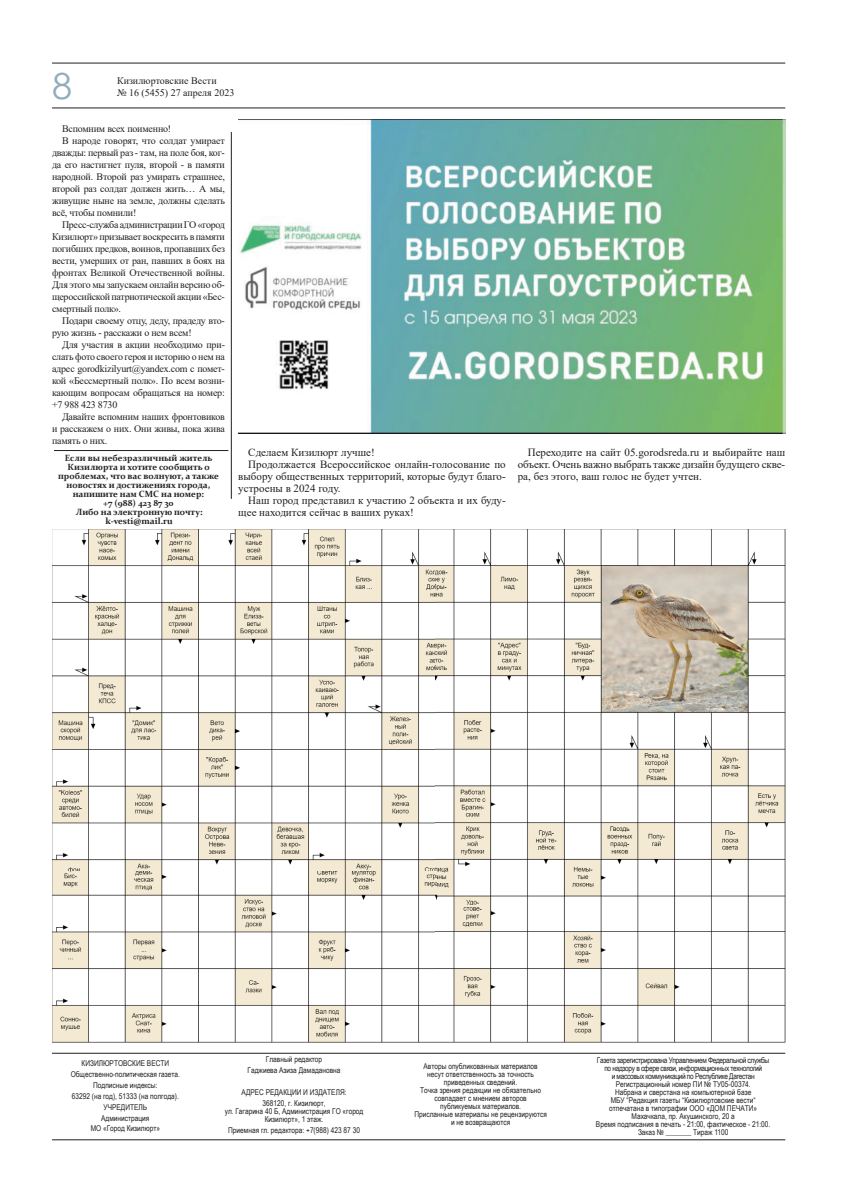
<style>
.page{position:relative;width:842px;height:1191px;background:#fff}
.page>*{position:absolute;margin:0;border:0;box-sizing:border-box;transform-origin:0 0}
.t1{font:36px "Century Gothic";color:#91aebd}
.t2{font:11px/12px "Times New Roman";color:#231f20;text-align:justify}
.t3{font:10px "Times New Roman";letter-spacing:-.02em;color:#231f20}
.t4{font:10px/12px "Times New Roman";color:#231f20}
.t5{font:700 9px/9px "Constantia";color:#231f20;text-align:center}
.t6{font:8px/8px "Arial Narrow";color:#231f20;text-align:center}
</style>
<div class="page">
<hr style="left:52px;top:63px;width:733px;height:1px;background:#231f20">
<hr style="left:52px;top:1052px;width:733px;height:1px;background:#231f20">
<hr style="left:52px;top:1139px;width:733px;height:1px;background:#231f20">
<hr style="left:52px;top:108px;width:733px;height:1px;background:#231f20">
<hr style="left:231px;top:132px;width:1px;height:367px;background:#231f20">
<hr style="left:54px;top:450px;width:174px;height:1px;background:#231f20">
<img style="left:52px;top:529px;width:733px;height:514px">
<img style="left:238px;top:120px;width:547px;height:313px">
<h1 class="t1" style="left:52px;top:61px;width:21px">8</h1>
<p class="t4" style="left:117px;top:74px;width:119px">Кизилюртовские Вести<br>№ 16 (5455) 27 апреля 2023</p>
<p class="t3" style="left:62px;top:122px;width:111px">Вспомним всех поименно!</p>
<p class="t3" style="left:62px;top:134px;width:164px">В народе говорят, что солдат умирает</p>
<p class="t3" style="left:52px;top:146px;width:174px">дважды: первый раз - там, на поле боя, ког-</p>
<p class="t3" style="left:52px;top:158px;width:174px">да его настигнет пуля, второй - в памяти</p>
<p class="t3" style="left:52px;top:170px;width:174px">народной. Второй раз умирать страшнее,</p>
<p class="t3" style="left:52px;top:182px;width:174px">второй раз солдат должен жить… А мы,</p>
<p class="t3" style="left:52px;top:194px;width:174px">живущие ныне на земле, должны сделать</p>
<p class="t3" style="left:52px;top:206px;width:86px">всё, чтобы помнили!</p>
<p class="t3" style="left:62px;top:218px;width:164px">Пресс-служба администрации ГО «город</p>
<p class="t3" style="left:52px;top:230px;width:174px">Кизилюрт» призывает воскресить в памяти</p>
<p class="t3" style="left:52px;top:242px;width:174px">погибших предков, воинов, пропавших без</p>
<p class="t3" style="left:52px;top:254px;width:174px">вести, умерших от ран, павших в боях на</p>
<p class="t3" style="left:52px;top:266px;width:174px">фронтах Великой Отечественной войны.</p>
<p class="t3" style="left:52px;top:278px;width:174px">Для этого мы запускаем онлайн версию об-</p>
<p class="t3" style="left:52px;top:290px;width:174px">щероссийской патриотической акции «Бес-</p>
<p class="t3" style="left:52px;top:302px;width:71px">смертный полк».</p>
<p class="t3" style="left:62px;top:314px;width:164px">Подари своему отцу, деду, прадеду вто-</p>
<p class="t3" style="left:52px;top:326px;width:141px">рую жизнь - расскажи о нем всем!</p>
<p class="t3" style="left:62px;top:338px;width:164px">Для участия в акции необходимо при-</p>
<p class="t3" style="left:52px;top:350px;width:174px">слать фото своего героя и историю о нем на</p>
<p class="t3" style="left:52px;top:362px;width:174px">адрес gorodkizilyurt@yandex.com с помет-</p>
<p class="t3" style="left:52px;top:374px;width:174px">кой «Бессмертный полк». По всем возни-</p>
<p class="t3" style="left:52px;top:386px;width:174px">кающим вопросам обращаться на номер:</p>
<p class="t3" style="left:52px;top:398px;width:67px">+7 988 423 8730</p>
<p class="t3" style="left:62px;top:410px;width:164px">Давайте вспомним наших фронтовиков</p>
<p class="t3" style="left:52px;top:422px;width:174px">и расскажем о них. Они живы, пока жива</p>
<p class="t3" style="left:52px;top:434px;width:57px">память о них.</p>
<p class="t5" style="left:58px;top:453px;width:162px">Если вы небезразличный житель<br>Кизилюрта и хотите сообщить о проблемах, что вас волнуют, а также новостях и достижениях города, напишите нам СМС на номер:<br>+7 (988) 423 87 30<br>Либо на электронную почту: k-vesti@mail.ru</p>
<h2 class="t2" style="left:248px;top:446px;width:128px">Сделаем Кизилюрт лучше!</h2>
<h2 class="t2" style="left:248px;top:458px;width:259px">Продолжается Всероссийское онлайн-голосование по</h2>
<h2 class="t2" style="left:238px;top:470px;width:269px">выбору общественных территорий, которые будут благо-</h2>
<h2 class="t2" style="left:238px;top:482px;width:104px">устроены в 2024 году.</h2>
<h2 class="t2" style="left:248px;top:494px;width:259px">Наш город представил к участию 2 объекта и их буду-</h2>
<h2 class="t2" style="left:238px;top:506px;width:177px">щее находится сейчас в ваших руках!</h2>
<h2 class="t2" style="left:518px;top:446px;width:269px;text-indent:10px">Переходите на сайт 05.gorodsreda.ru и выбирайте наш объект. Очень важно выбрать также дизайн будущего скве&shy;ра, без этого, ваш голос не будет учтен.</h2>
<p class="t6" style="left:71px;top:1057px;width:111px;line-height:10.8px">КИЗИЛЮРТОВСКИЕ ВЕСТИ<br>Общественно-политическая газета.<br>Подписные индексы:<br>63292 (на год), 51333 (на полгода).<br>УЧРЕДИТЕЛЬ<br>Администрация<br>МО «Город Кизилюрт»</p>
<p class="t6" style="left:248px;top:1053px;width:94px;line-height:10.8px">Главный редактор<br>Гаджиева Азиза Дамадановна</p>
<p class="t6" style="left:242px;top:1086px;width:106px;line-height:10.8px">АДРЕС РЕДАКЦИИ И ИЗДАТЕЛЯ:<br>368120, г. Кизилюрт,</p>
<p class="t6" style="left:225px;top:1106px;width:140px">ул. Гагарина 40 Б, Администрация ГО «город<br>Кизилюрт», 1 этаж.</p>
<p class="t6" style="left:228px;top:1125px;width:133px">Приемная гл. редактора: +7(988) 423 87 30</p>
<p class="t6" style="left:414px;top:1062px;width:134px">Авторы опубликованных материалов несут ответственность за точность приведенных сведений.<br>Точка зрения редакции не обязательно совпадает с мнением авторов публикуемых материалов.<br>Присланные материалы не рецензируются и не возвращаются</p>
<p class="t6" style="left:596px;top:1056px;width:176px">Газета зарегистрирована Управлением Федеральной службы по надзору в сфере связи, информационных технологий<br>и массовых коммуникаций по Республике Дагестан Регистрационный номер ПИ № ТУ05-00374.<br>Набрана и сверстана на компьютерной базе<br>МБУ “Редакция газеты “Кизилюртовские вести“ отпечатана в типографии ООО «ДОМ ПЕЧАТИ» Махачкала, пр. Акушинского, 20 а<br>Время подписания в печать - 21:00, фактическое - 21:00.<br>Заказ № _______ Тираж 1100</p>
</div>
